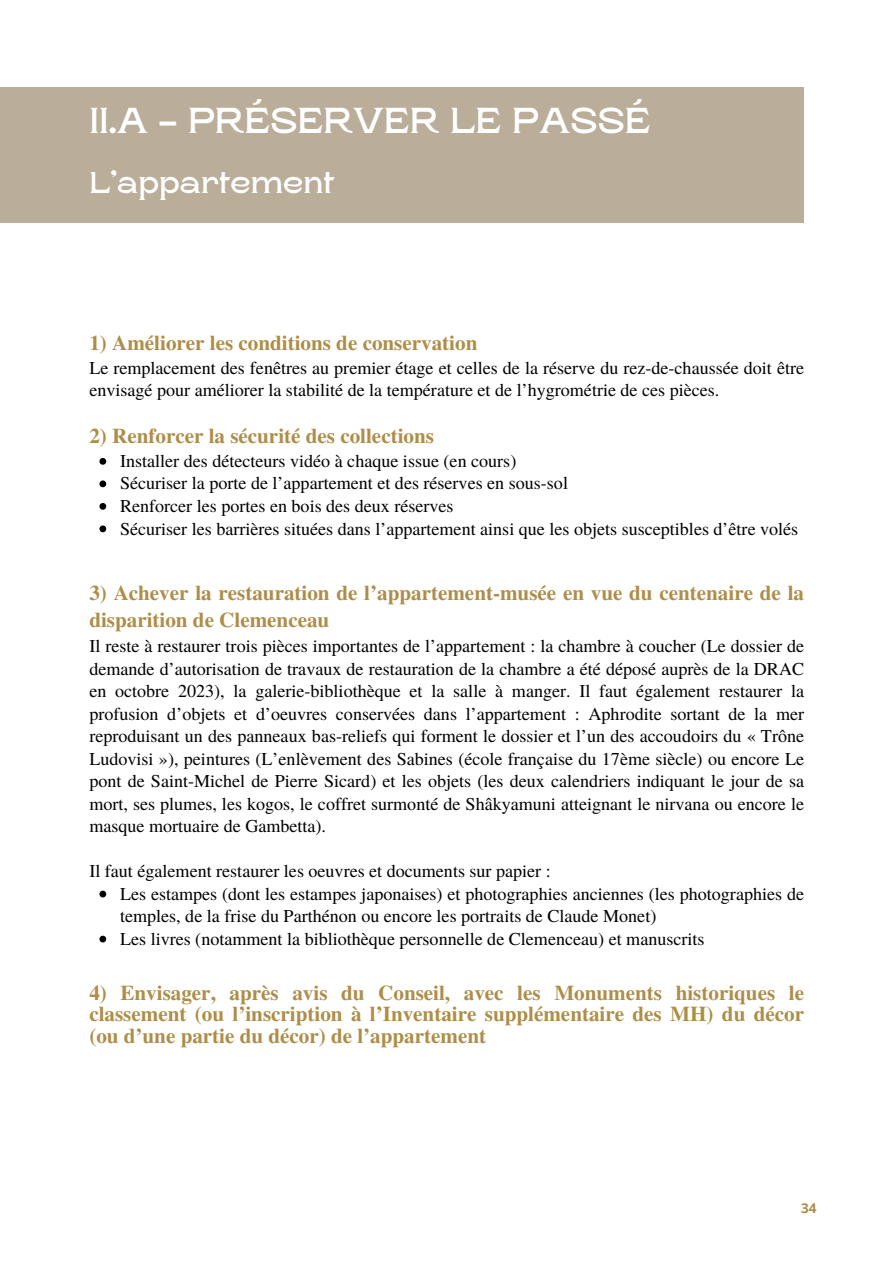
<style>
.page{position:relative;width:893px;height:1264px;background:#fff}
.page>*{position:absolute;margin:0;border:0;box-sizing:border-box;transform-origin:0 0}
.t1{font:700 36px "Rasputin";color:#fff}
.t2{font:700 30px "Rasputin";color:#fff}
.t3{font:700 21px/21.3px "Te X Gyre Termes";color:#ae8d47}
.t4{font:18px/22.5px "Te X Gyre Termes";color:#000}
.t5{font:700 13.5px "Open Sans";color:#ae8d47}
</style>
<div class="page">
<div style="left:0;top:87px;width:804px;height:136px;background:#baad99"></div>
<svg style="left:99px;top:458px;width:7px;height:6px"></svg>
<svg style="left:99px;top:480px;width:7px;height:7px"></svg>
<svg style="left:99px;top:503px;width:7px;height:6px"></svg>
<svg style="left:99px;top:525px;width:7px;height:7px"></svg>
<svg style="left:99px;top:890px;width:7px;height:7px"></svg>
<svg style="left:99px;top:935px;width:7px;height:7px"></svg>
<h1 class="t1" style="left:89px;top:101px;width:563px">II.A - PRÉSERVER LE PASSÉ</h1>
<h2 class="t2" style="left:89px;top:166px;width:247px">L’appartement</h2>
<p class="t3" style="left:89px;top:331px;width:389px">1) Améliorer les conditions de conservation</p>
<p class="t4" style="left:89px;top:355px;width:716px">Le remplacement des fenêtres au premier étage et celles de la réserve du rez-de-chaussée doit être envisagé pour améliorer la stabilité de la température et de l’hygrométrie de ces pièces.</p>
<p class="t3" style="left:89px;top:424px;width:346px">2) Renforcer la sécurité des collections</p>
<p class="t4" style="left:120px;top:449px;width:679px">Installer des détecteurs vidéo à chaque issue (en cours)<br>Sécuriser la porte de l’appartement et des réserves en sous-sol<br>Renforcer les portes en bois des deux réserves<br>Sécuriser les barrières situées dans l’appartement ainsi que les objets susceptibles d’être volés</p>
<p class="t3" style="left:89px;top:578px;width:716px;line-height:27px">3) Achever la restauration de l’appartement-musée en vue du centenaire de la disparition de Clemenceau</p>
<p class="t4" style="left:89px;top:634px;width:716px;text-align:justify">Il reste à restaurer trois pièces importantes de l’appartement : la chambre à coucher (Le dossier de demande d’autorisation de travaux de restauration de la chambre a été déposé auprès de la DRAC en octobre 2023), la galerie-bibliothèque et la salle à manger. Il faut également restaurer la profusion d’objets et d’oeuvres conservées dans l’appartement : Aphrodite sortant de la mer reproduisant un des panneaux bas-reliefs qui forment le dossier et l’un des accoudoirs du « Trône Ludovisi »), peintures (L’enlèvement des Sabines (école française du 17ème siècle) ou encore Le pont de Saint-Michel de Pierre Sicard) et les objets (les deux calendriers indiquant le jour de sa mort, ses plumes, les kogos, le coffret surmonté de Shâkyamuni atteignant le nirvana ou encore le masque mortuaire de Gambetta).</p>
<p class="t4" style="left:120px;top:859px;width:685px;text-indent:-31px">Il faut également restaurer les oeuvres et documents sur papier :<br>Les estampes (dont les estampes japonaises) et photographies anciennes (les photographies de temples, de la frise du Parthénon ou encore les portraits de Claude Monet)<br>Les livres (notamment la bibliothèque personnelle de Clemenceau) et manuscrits</p>
<p class="t3" style="left:89px;top:981px;width:716px;text-align:justify">4) Envisager, après avis du Conseil, avec les Monuments historiques le classement (ou l’inscription à l’Inventaire supplémentaire des MH) du décor (ou d’une partie du décor) de l’appartement</p>
<p class="t5" style="left:801px;top:1198px;width:17px">34</p>
</div>
